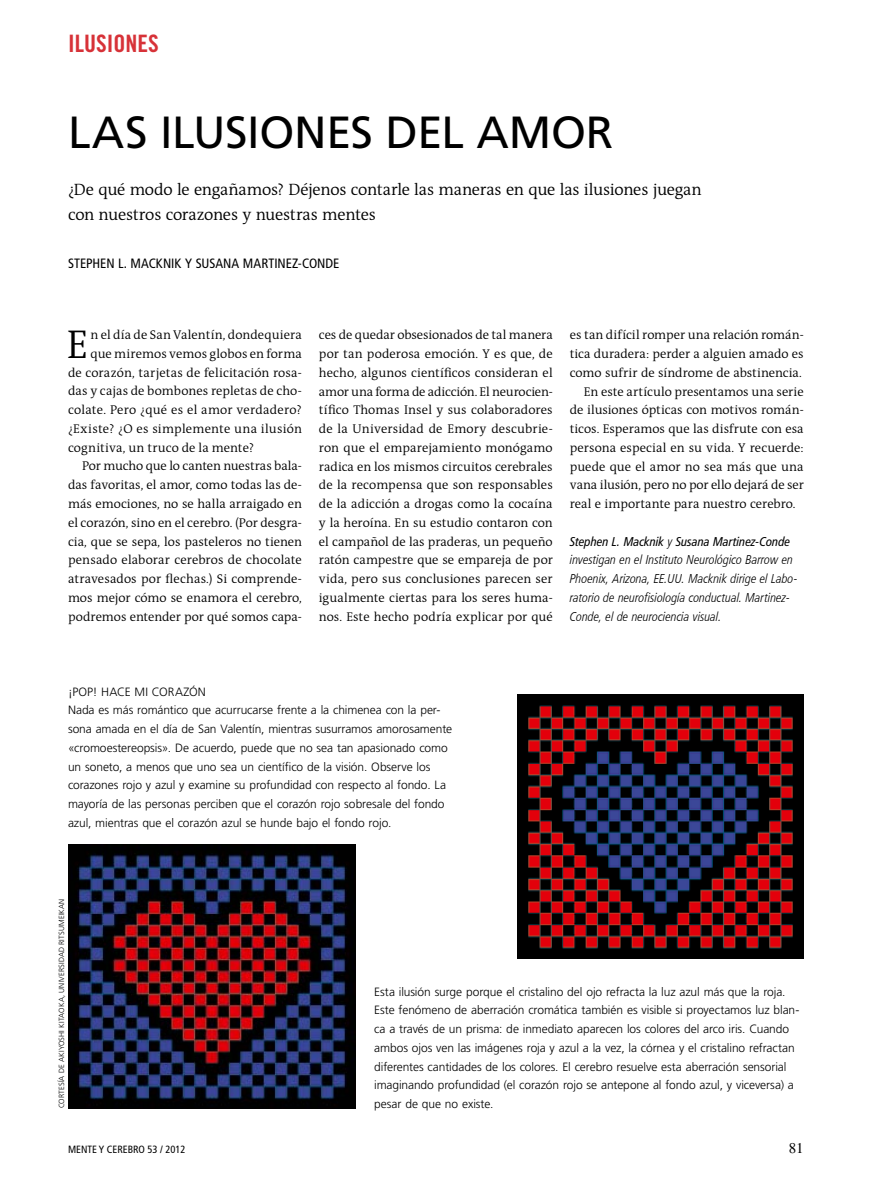
<style>
.page{position:relative;width:893px;height:1191px;background:#fff}
.page>*{position:absolute;margin:0;border:0;box-sizing:border-box;transform-origin:0 0}
.t1{font:45px "Frutiger LT Std";letter-spacing:-.01em;color:#000}
.t2{font:300 40.5px "The Antiqua B4";color:#000}
.t3{font:24px "Trade Gothic LT Std Bd Cn 20";color:#d73238}
.t4{font:300 16.5px/25.5px "The Antiqua B4";letter-spacing:-.015em;color:#000}
.t5{font:15px "Times";color:#000}
.t6{font:condensed 13.5px "Frutiger LT Std";color:#000}
.t7{font:300 12.75px/18.8px "The Antiqua B4";color:#000;text-align:justify}
.t8{font:italic 300 condensed 12.75px/18.8px "Frutiger LT Com";letter-spacing:-.005em;color:#000}
.t9{font:300 12.75px "The Antiqua B4";letter-spacing:.02em;color:#000}
.t10{font:300 12px/18.8px "Frutiger LT Std";letter-spacing:-.005em;color:#000}
.t11{font:condensed 10.5px "Frutiger LT Std";color:#000}
.t12{font:300 7.5px "Frutiger LT Std";letter-spacing:.015em;color:#000}
.s1{font-weight:400}
</style>
<div class="page">
<img style="left:68px;top:844px;width:287px;height:264px">
<img style="left:517px;top:695px;width:287px;height:263px">
<h3 class="t3" style="left:68px;top:29px;width:92px">ILUSIONES</h3>
<h1 class="t1" style="left:68px;top:106px;width:547px">LAS ILUSIONES DEL AMOR</h1>
<p class="t4" style="left:68px;top:177px;width:635px">¿De qué modo le engañamos? Déjenos contarle las maneras en que las ilusiones juegan con nuestros corazones y nuestras mentes</p>
<p class="t6" style="left:68px;top:255px;width:201px">STEPHEN L. MACKNIK Y SUSANA MARTINE</p>
<p class="t6" style="left:292px;top:255px;width:47px">Z-CON DE</p>
<h2 class="t2" style="left:67px;top:323px;width:23px">E</h2>
<p class="t7" style="left:90px;top:326px;width:213px">n el día de San Valentín, dondequiera</p>
<p class="t7" style="left:90px;top:345px;width:213px">que miremos vemos globos en forma</p>
<p class="t7" style="left:68px;top:363px;width:235px">de corazón, tarjetas de felicitación rosa-</p>
<p class="t7" style="left:68px;top:382px;width:235px">das y cajas de bombones repletas de cho-</p>
<p class="t9" style="left:68px;top:403px;width:235px">colate. Pero ¿qué es el amor verdadero?</p>
<p class="t7" style="left:68px;top:420px;width:235px">¿Existe? ¿O es simplemente una ilusión</p>
<p class="t7" style="left:68px;top:438px;width:187px">cognitiva, un truco de la mente?</p>
<p class="t7" style="left:82px;top:457px;width:221px">Por mucho que lo canten nuestras bala-</p>
<p class="t7" style="left:68px;top:476px;width:235px">das favoritas, el amor, como todas las de-</p>
<p class="t7" style="left:68px;top:495px;width:235px">más emociones, no se halla arraigado en</p>
<p class="t7" style="left:68px;top:513px;width:235px">el corazón, sino en el cerebro. (Por desgra-</p>
<p class="t7" style="left:68px;top:532px;width:235px">cia, que se sepa, los pasteleros no tienen</p>
<p class="t7" style="left:68px;top:551px;width:235px">pensado elaborar cerebros de chocolate</p>
<p class="t7" style="left:68px;top:570px;width:235px">atravesados por flechas.) Si comprende-</p>
<p class="t7" style="left:68px;top:588px;width:235px">mos mejor cómo se enamora el cerebro,</p>
<p class="t7" style="left:68px;top:607px;width:235px">podremos entender por qué somos capa-</p>
<p class="t7" style="left:319px;top:326px;width:235px">ces de quedar obsesionados de tal manera por tan poderosa emoción. Y es que, de hecho, algunos científicos consideran el amor una forma de adicción. El neurocien&shy;tífico Thomas Insel y sus colaboradores de la Universidad de Emory descubrie&shy;ron que el emparejamiento monógamo radica en los mismos circuitos cerebrales de la recompensa que son responsables de la adicción a drogas como la cocaína y la heroína. En su estudio contaron con el campañol de las praderas, un pequeño ratón campestre que se empareja de por vida, pero sus conclusiones parecen ser igualmente ciertas para los seres huma&shy;nos. Este hecho podría explicar por qué</p>
<p class="t7" style="left:570px;top:326px;width:235px">es tan difícil romper una relación román-</p>
<p class="t7" style="left:570px;top:345px;width:235px">tica duradera: perder a alguien amado es</p>
<p class="t7" style="left:570px;top:364px;width:233px">como sufrir de síndrome de abstinencia.</p>
<p class="t7" style="left:584px;top:382px;width:221px">En este artículo presentamos una serie</p>
<p class="t7" style="left:570px;top:401px;width:235px">de ilusiones ópticas con motivos román-</p>
<p class="t7" style="left:570px;top:420px;width:235px">ticos. Esperamos que las disfrute con esa</p>
<p class="t7" style="left:570px;top:439px;width:235px">persona especial en su vida. Y recuerde:</p>
<p class="t7" style="left:570px;top:457px;width:235px">puede que el amor no sea más que una</p>
<p class="t7" style="left:570px;top:476px;width:235px">vana ilusión, pero no por ello dejará de ser</p>
<p class="t7" style="left:570px;top:495px;width:227px">real e importante para nuestro cerebro.</p>
<p class="t8" style="left:570px;top:532px;width:229px"><span class="s1">Stephen L. Macknik</span> y <span class="s1">Susana Martinez-Conde </span>investigan en el Instituto Neurológico Barrow en Phoenix, Arizona, EE.UU. Macknik dirige el Labo&shy;ratorio de neurofisiología conductual. Martinez-Conde, el de neurociencia visual.</p>
<p class="t10" style="left:68px;top:682px;width:386px">¡POP! HACE MI CORAZÓN<br>Nada es más romántico que acurrucarse frente a la chimenea con la per&shy;sona amada en el día de San Valentín, mientras susurramos amorosamente «cromoestereopsis». De acuerdo, puede que no sea tan apasionado como un soneto, a menos que uno sea un científico de la visión. Observe los corazones rojo y azul y examine su profundidad con respecto al fondo. La mayoría de las personas perciben que el corazón rojo sobresale del fondo azul, mientras que el corazón azul se hunde bajo el fondo rojo.</p>
<p class="t12" style="left:57px;top:1108px;width:211px;rotate:-90deg">CORTESÍA DE AKIYOSHI KITAOKA, UNIVERSIDAD RITSUMEIKAN</p>
<p class="t10" style="left:374px;top:982px;width:427px">Esta ilusión surge porque el cristalino del ojo refracta la luz azul más que la roja.<br>Este fenómeno de aberración cromática también es visible si proyectamos luz blan&shy;ca a través de un prisma: de inmediato aparecen los colores del arco iris. Cuando ambos ojos ven las imágenes roja y azul a la vez, la córnea y el cristalino refractan diferentes cantidades de los colores. El cerebro resuelve esta aberración sensorial imaginando profundidad (el corazón rojo se antepone al fondo azul, y viceversa) a pesar de que no existe.</p>
<p class="t11" style="left:68px;top:1143px;width:119px">MENTE Y CEREBRO 53 / 2012</p>
<p class="t5" style="left:789px;top:1139px;width:16px">81</p>
</div>
